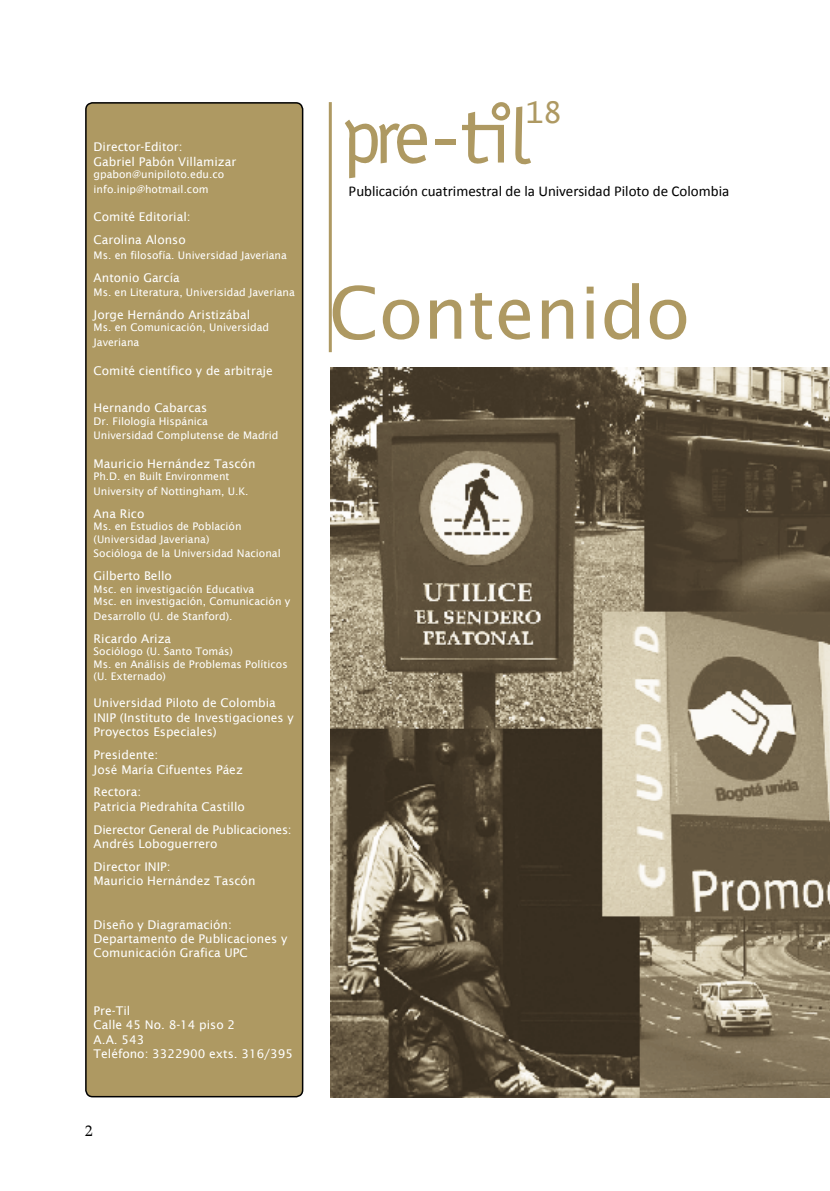
<style>
.page{position:relative;width:830px;height:1191px;background:#fff}
.page>*{position:absolute;margin:0;border:0;box-sizing:border-box;transform-origin:0 0}
.t1{font:72px "Lucida Sans";color:#ae9962}
.t2{font:30px "Lucida Sans Typewriter";color:#ae9962}
.t3{font:15px "Calibri";color:#000}
.t4{font:15px "Zapf Calligraphic 801 BT";color:#000}
.t5{font:12px/14.4px "Lucida Sans";color:#fff}
.t6{font:12px/14.4px "Lucida Sans";letter-spacing:-.02em;color:#fff}
.t7{font:10.5px/14.4px "Lucida Sans";color:#fff}
</style>
<div class="page">
<div style="left:86px;top:103px;width:216px;height:993px;background:#ae9962;border-radius:7px"></div>
<div style="left:85px;top:102px;width:218px;height:995px;border:2px solid #000;border-radius:7px"></div>
<hr style="left:328px;top:102px;width:3px;height:250px;background:#ae9962">
<div style="left:435px;top:140px;width:20px;height:5px;background:#ae9962"></div>
<svg style="left:462px;top:102px;width:69px;height:63px"></svg>
<svg style="left:345px;top:120px;width:82px;height:58px"></svg>
<img style="left:330px;top:368px;width:499px;height:729px">
<p class="t5" style="left:94px;top:140px;width:144px">Director-Editor:<br>Gabriel Pabón Villamizar</p>
<p class="t7" style="left:94px;top:167px;width:132px">gpabon@unipiloto.edu.co info.inip@hotmail.com</p>
<p class="t5" style="left:94px;top:206px;width:98px;line-height:22.8px">Comité Editorial:<br>Carolina Alonso</p>
<p class="t7" style="left:94px;top:248px;width:195px">Ms. en filosofía. Universidad Javeriana</p>
<p class="t5" style="left:94px;top:270px;width:88px">Antonio García</p>
<p class="t7" style="left:94px;top:285px;width:203px">Ms. en Literatura, Universidad Javeriana</p>
<p class="t5" style="left:94px;top:307px;width:158px">Jorge Hernándo Aristizábal</p>
<p class="t7" style="left:94px;top:320px;width:177px">Ms. en Comunicación, Universidad<br>Javeriana</p>
<p class="t5" style="left:94px;top:363px;width:181px">Comité científico y de arbitraje</p>
<p class="t5" style="left:94px;top:400px;width:115px">Hernando Cabarcas</p>
<p class="t7" style="left:94px;top:413px;width:186px">Dr. Filología Hispánica<br>Universidad Complutense de Madrid</p>
<p class="t5" style="left:94px;top:456px;width:163px">Mauricio Hernández Tascón</p>
<p class="t7" style="left:94px;top:469px;width:156px">Ph.D. en Built Environment<br>University of Nottingham, U.K.</p>
<p class="t5" style="left:94px;top:506px;width:52px">Ana Rico</p>
<p class="t7" style="left:94px;top:520px;width:149px;line-height:12.6px">Ms. en Estudios de Población (Universidad Javeriana)</p>
<p class="t7" style="left:94px;top:546px;width:188px">Socióloga de la Universidad Nacional</p>
<p class="t5" style="left:94px;top:568px;width:80px">Gilberto Bello</p>
<p class="t7" style="left:94px;top:582px;width:198px;line-height:12.6px">Msc. en investigación Educativa<br>Msc. en investigación, Comunicación y</p>
<p class="t7" style="left:94px;top:609px;width:140px">Desarrollo (U. de Stanford).</p>
<p class="t5" style="left:94px;top:631px;width:79px">Ricardo Ariza</p>
<p class="t7" style="left:94px;top:645px;width:195px;line-height:12.6px">Sociólogo (U. Santo Tomás)<br>Ms. en Análisis de Problemas Políticos (U. Externado)</p>
<p class="t5" style="left:94px;top:696px;width:201px">Universidad Piloto de Colombia<br>INIP (Instituto de Investigaciones y<br>Proyectos Especiales)</p>
<p class="t5" style="left:94px;top:747px;width:151px">Presidente:<br>José María Cifuentes Páez</p>
<p class="t5" style="left:94px;top:785px;width:153px">Rectora:<br>Patricia Piedrahíta Castillo</p>
<p class="t6" style="left:94px;top:822px;width:199px">Dierector General de Publicaciones:<br>Andrés Loboguerrero</p>
<p class="t5" style="left:94px;top:859px;width:163px">Director INIP:<br>Mauricio Hernández Tascón</p>
<p class="t5" style="left:94px;top:917px;width:195px">Diseño y Diagramación:<br>Departamento de Publicaciones y<br>Comunicación Grafica UPC</p>
<p class="t5" style="left:94px;top:1003px;width:201px">Pre-Til<br>Calle 45 No. 8-14 piso 2<br>A.A. 543<br>Teléfono: 3322900 exts. 316/395</p>
<p class="t4" style="left:85px;top:1122px;width:9px">2</p>
<h2 class="t2" style="left:525px;top:96px;width:38px">18</h2>
<p class="t3" style="left:348px;top:181px;width:382px">Publicación cuatrimestral de la Universidad Piloto de Colombia</p>
<h1 class="t1" style="left:329px;top:272px;width:362px">Contenido</h1>
</div>
